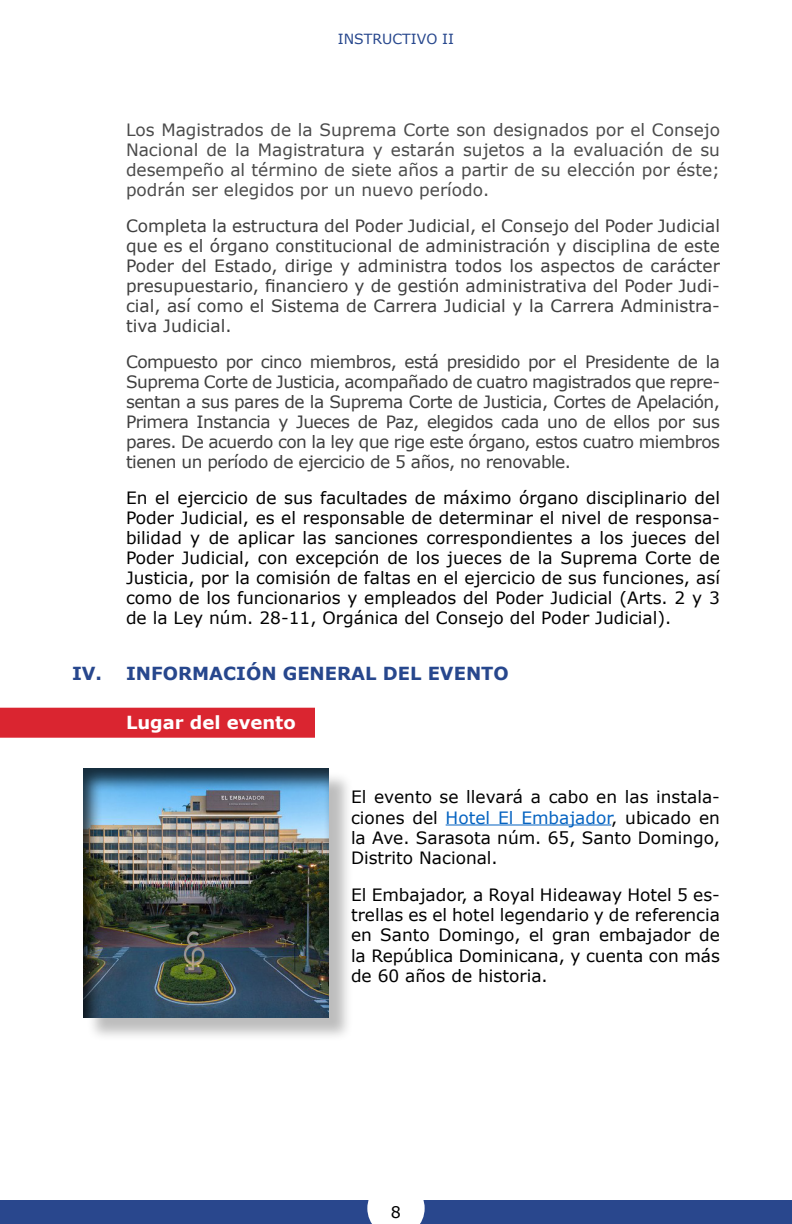
<style>
.page{position:relative;width:792px;height:1224px;background:#fff}
.page>*{position:absolute;margin:0;border:0;box-sizing:border-box;transform-origin:0 0}
.t1{font:700 18px "Verdana";color:#27478d}
.t2{font:700 18px "Verdana";color:#fff}
.t3{font:17px/20.4px "Verdana";color:#000;text-align:justify}
.t4{font:17px/20px "Verdana";letter-spacing:-.025em;color:#3f3f3f;text-align:justify}
.t5{font:17px/20px "Verdana";color:#4b4b4b;text-align:justify}
.t6{font:16px "Verdana";color:#000}
.t7{font:14px "Verdana";color:#27478d}
.s1{color:#0563c1}
</style>
<div class="page">
<div style="left:0;top:1201px;width:792px;height:23px;background:#29478d"></div>
<svg style="left:367px;top:1200px;width:58px;height:24px"></svg>
<div style="left:0;top:708px;width:315px;height:30px;background:#da2530"></div>
<hr style="left:446px;top:824px;width:165px;height:1px;background:#0563c1">
<div style="left:86px;top:772px;width:267px;height:270px;background:#000;opacity:.26"></div>
<div style="left:66px;top:752px;width:279px;height:266px;background:#000;opacity:.75"></div>
<p class="t7" style="left:338px;top:29px;width:118px">INSTRUCTIVO II</p>
<p class="t5" style="left:126px;top:119px;width:596px">Los Magistrados de la Suprema Corte son designados por el Consejo Nacional de la Magistratura y estarán sujetos a la evaluación de su desempeño al término de siete años a partir de su elección por éste; podrán ser elegidos por un nuevo período.</p>
<p class="t4" style="left:126px;top:215px;width:596px">Completa la estructura del Poder Judicial, el Consejo del Poder Judicial que es el órgano constitucional de administración y disciplina de este Poder del Estado, dirige y administra todos los aspectos de carácter presupuestario, financiero y de gestión administrativa del Poder Judi&shy;cial, así como el Sistema de Carrera Judicial y la Carrera Administra&shy;tiva Judicial.</p>
<p class="t4" style="left:126px;top:351px;width:596px">Compuesto por cinco miembros, está presidido por el Presidente de la Suprema Corte de Justicia, acompañado de cuatro magistrados que repre&shy;sentan a sus pares de la Suprema Corte de Justicia, Cortes de Apelación, Primera Instancia y Jueces de Paz, elegidos cada uno de ellos por sus pares. De acuerdo con la ley que rige este órgano, estos cuatro miembros tienen un período de ejercicio de 5 años, no renovable.</p>
<p class="t3" style="left:126px;top:487px;width:596px">En el ejercicio de sus facultades de máximo órgano disciplinario del Poder Judicial, es el responsable de determinar el nivel de responsa&shy;bilidad y de aplicar las sanciones correspondientes a los jueces del Poder Judicial, con excepción de los jueces de la Suprema Corte de Justicia, por la comisión de faltas en el ejercicio de sus funciones, así como de los funcionarios y empleados del Poder Judicial (Arts. 2 y 3 de la Ley núm. 28-11, Orgánica del Consejo del Poder Judicial).</p>
<p class="t1" style="left:72px;top:661px;width:438px">IV. INFORMACIÓN GENERAL DEL EVENTO</p>
<p class="t2" style="left:126px;top:709px;width:171px">Lugar del evento</p>
<p class="t3" style="left:351px;top:787px;width:371px">El evento se llevará a cabo en las instala&shy;ciones del <span class="s1">Hotel El Embajador</span>, ubicado en la Ave. Sarasota núm. 65, Santo Domingo, Distrito Nacional.</p>
<p class="t3" style="left:351px;top:884px;width:371px">El Embajador, a Royal Hideaway Hotel 5 es&shy;trellas es el hotel legendario y de referencia en Santo Domingo, el gran embajador de la República Dominicana, y cuenta con más de 60 años de historia.</p>
<p class="t6" style="left:391px;top:1201px;width:12px">8</p>
</div>
